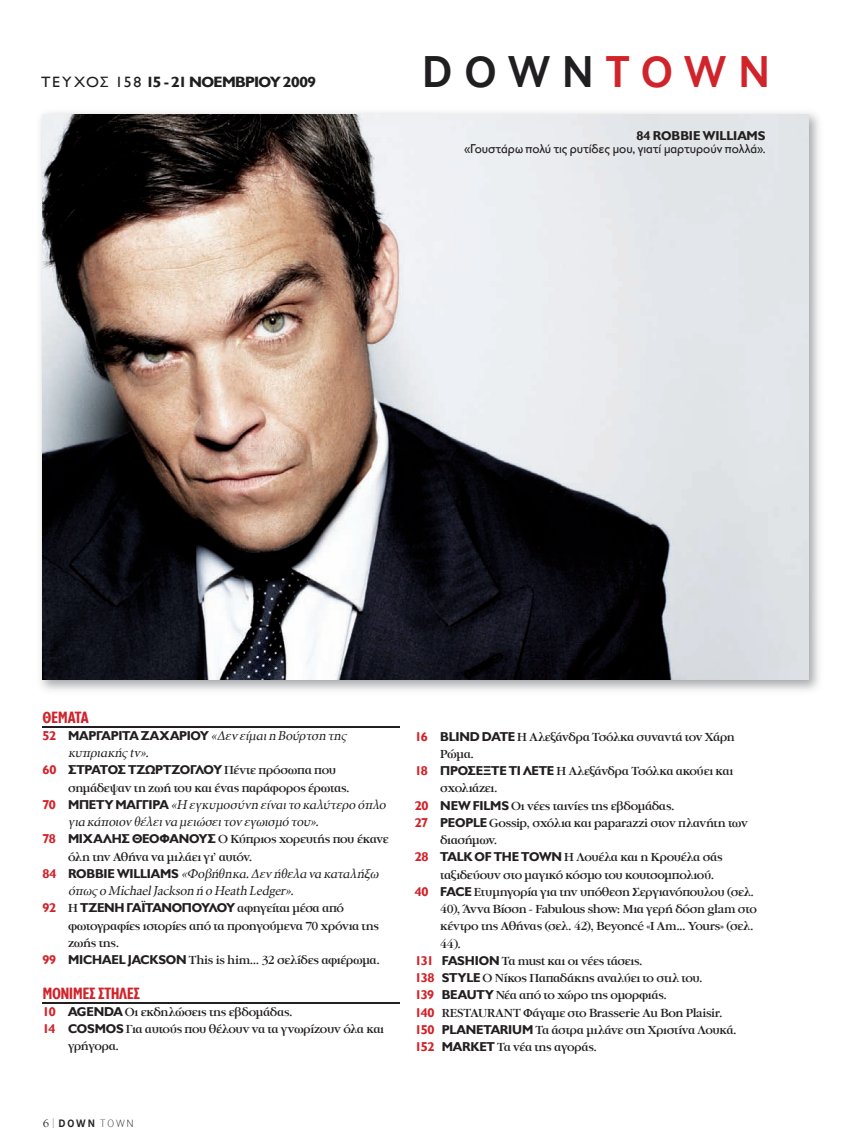
<style>
.page{position:relative;width:855px;height:1131px;background:#fff}
.page>*{position:absolute;margin:0;border:0;box-sizing:border-box;transform-origin:0 0}
.t1{font:700 45px "CF Jeckyl Sem Con";letter-spacing:.255em;color:#201e20;scale:1.05 1}
.t2{font:700 16.5px "CF Jeckyl Con";letter-spacing:-.025em;color:#d1232a}
.t3{font:700 15px "CF Jeckyl";letter-spacing:-.04em;color:#201e20;scale:1.05 1}
.t4{font:italic 13.5px/17.2px "Minion Greek";letter-spacing:-.01em;color:#201e20}
.t5{font:500 12.9px/17.2px "PF Garamond Text";letter-spacing:-.02em;color:#231f20}
.t6{font:700 12.9px "CF Jeckyl";letter-spacing:-.02em;color:#231f20}
.t7{font:12.9px "CF Jeckyl";color:#231f20}
.t8{font:700 12.9px "CF Jeckyl";color:#231f20}
.t9{font:600 10.2px "C Dsans 04";color:#231f20}
.s1{font-weight:400}
.s2{color:#d1232a}
.s3{font-family:"CF Jeckyl";font-weight:700;font-style:normal;font-size:12.9px;color:#d1232a}
.s4{font-family:"CF Jeckyl";font-weight:700;font-style:normal;font-size:12.9px;color:#231f20}
.s5{font-family:"PF Garamond Text";font-weight:500}
.s6{font-family:"CF Jeckyl";font-weight:700;color:#d1232a}
.s7{font-family:"CF Jeckyl";font-weight:700}
.s8{font-family:"UB Goudies";font-weight:400;font-size:10.5px}
.s9{font-family:"C Dsans 00";font-weight:100;font-style:italic;font-size:12px;color:#808285}
.s10{font-family:"C Dsans 00";font-weight:100}
</style>
<div class="page">
<img style="left:40px;top:112px;width:779px;height:579px">
<img style="left:42px;top:115px;width:766px;height:565px">
<hr style="left:42px;top:726px;width:358px;height:1px;background:#201e20">
<hr style="left:42px;top:1002px;width:358px;height:1px;background:#231f20">
<p class="t3" style="left:41px;top:73px;width:263px"><span class="s1">ΤΕ Υ ΧΟΣ 158</span> 15 - 21 ΝΟΕΜΒΡΙΟΥ 2009</p>
<h1 class="t1" style="left:422px;top:47px;width:333px">DOWN<span class="s2">TOWN</span></h1>
<p class="t8" style="left:636px;top:128px;width:131px">84 ROBBIE WILLIAMS</p>
<p class="t7" style="left:464px;top:142px;width:303px">«Γουστάρω πολύ τις ρυτίδες μου, γιατί μαρτυρούν πολλά».</p>
<p class="t2" style="left:42px;top:708px;width:48px">ΘΕΜΑΤΑ</p>
<p class="t4" style="left:68px;top:728px;width:282px;text-indent:-26px"><span class="s3">52</span> <span class="s4">ΜΑΡΓΑΡΙΤΑ ΖΑΧΑΡΙΟΥ</span> «ΔενείμαιηΒούρτσητης κυπριακής tv».</p>
<p class="t6" style="left:42px;top:763px;width:295px"><span class="s2">60</span> ΣΤΡΑΤΟΣ ΤΖΩΡΤΖΟΓΛΟΥ <span class="s5">Πέντε πρόσωπα που</span></p>
<p class="t5" style="left:68px;top:779px;width:283px">σημάδεψαν τη ζωή του και ένας παράφορος έρωτας.</p>
<p class="t4" style="left:68px;top:797px;width:322px;text-indent:-26px"><span class="s3">70</span> <span class="s4">ΜΠΕΤΥ ΜΑΓΓΙΡΑ</span> «Ηεγκυμοσύνηείναιτοκαλύτεροόπλο για κάποιον θέλει να μειώσει τον εγωισμό του».</p>
<p class="t5" style="left:68px;top:831px;width:322px;text-indent:-26px"><span class="s6">78</span> <span class="s7">ΜΙΧΑΛΗΣ ΘΕΟΦΑΝΟΥΣ</span> Ο Κύπριος χορευτής που έκανε όλη την Αθήνα να μιλάει γι’ αυτόν.</p>
<p class="t4" style="left:68px;top:866px;width:314px;text-indent:-26px"><span class="s3">84</span> <span class="s4">ROBBIE WILLIAMS</span> «Φοβήθηκα.Δεν ήθελα να καταλήξω όπως ο MichaelJackson ή ο Heath Ledger».</p>
<p class="t6" style="left:42px;top:901px;width:303px"><span class="s2">92</span> <span class="s5">Η</span> ΤΖΕΝΗ ΓΑΪΤΑΝΟΠΟΥΛΟΥ <span class="s5">αφηγείται μέσα από</span></p>
<p class="t5" style="left:68px;top:917px;width:312px">φωτογραφίες ιστορίες από τα προηγούμενα 70 χρόνια της</p>
<p class="t5" style="left:68px;top:934px;width:53px">ζωής της.</p>
<p class="t5" style="left:42px;top:952px;width:339px"><span class="s6">99</span> <span class="s7">MICHAEL JACKSON</span> This is him... 32 σελίδες αφιέρωμα.</p>
<p class="t2" style="left:42px;top:984px;width:99px">ΜΟΝΙΜΕΣ ΣΤΗΛΕΣ</p>
<p class="t5" style="left:42px;top:1003px;width:251px"><span class="s6">10</span> <span class="s7">AGENDA</span> Οι εκδηλώσεις της εβδομάδας.</p>
<p class="t5" style="left:42px;top:1021px;width:343px"><span class="s6">14</span> <span class="s7">COSMOS</span> Για αυτούς που θέλουν να τα γνωρίζουν όλα και</p>
<p class="t5" style="left:68px;top:1038px;width:52px">γρήγορα.</p>
<p class="t9" style="left:42px;top:1120px;width:93px"><span class="s8">6</span> <span class="s9">/</span>DOWN <span class="s10">TOWN</span></p>
<p class="t5" style="left:415px;top:728px;width:321px"><span class="s6">16</span> <span class="s7">BLIND DATE</span> Η Αλεξάνδρα Τσόλκα συναντά τον Χάρη</p>
<p class="t5" style="left:440px;top:745px;width:35px">Ρώμα.</p>
<p class="t5" style="left:415px;top:762px;width:320px"><span class="s6">18</span> <span class="s7">ΠΡΟΣΕΞΤΕ ΤΙ ΛΕΤΕ</span> Η Αλεξάνδρα Τσόλκα ακούει και</p>
<p class="t5" style="left:440px;top:780px;width:59px">σχολιάζει.</p>
<p class="t5" style="left:415px;top:797px;width:261px"><span class="s6">20</span> <span class="s7">NEW FILMS</span> Οι νέες ταινίες της εβδομάδας.</p>
<p class="t5" style="left:415px;top:814px;width:334px"><span class="s6">27</span> <span class="s7">PEOPLE</span> Gossip, σχόλια και paparazzi στον πλανήτη των</p>
<p class="t5" style="left:440px;top:831px;width:59px">διασήμων.</p>
<p class="t5" style="left:415px;top:849px;width:309px"><span class="s6">28</span> <span class="s7">TALK OF THE TOWN</span> Η Λουέλα και η Κρουέλα σάς</p>
<p class="t5" style="left:440px;top:866px;width:275px">ταξιδεύουν στο μαγικό κόσμο του κουτσομπολιού.</p>
<p class="t5" style="left:415px;top:883px;width:341px"><span class="s6">40</span> <span class="s7">FACE</span> Ετυμηγορία για την υπόθεση Σεργιανόπουλου (σελ.</p>
<p class="t5" style="left:440px;top:900px;width:318px">40), Άννα Βίσση - Fabulous show: Μια γερή δόση glam στο</p>
<p class="t5" style="left:440px;top:918px;width:315px">κέντρο της Αθήνας (σελ. 42), Beyoncé «I Am... Yours» (σελ.</p>
<p class="t5" style="left:440px;top:935px;width:22px">44).</p>
<p class="t5" style="left:415px;top:952px;width:229px"><span class="s6">131</span> <span class="s7">FASHION</span> Τα must και οι νέες τάσεις.</p>
<p class="t5" style="left:415px;top:969px;width:289px"><span class="s6">138</span> <span class="s7">STYLE</span> O Νίκος Παπαδάκης αναλύει το στιλ του.</p>
<p class="t5" style="left:415px;top:987px;width:254px"><span class="s6">139</span> <span class="s7">BEAUTY</span> Νέα από το χώρο της ομορφιάς.</p>
<p class="t5" style="left:415px;top:1004px;width:309px"><span class="s6">140</span> RESTAURANT Φάγαμε στο Brasserie Au Bon Plaisir.</p>
<p class="t5" style="left:415px;top:1021px;width:323px"><span class="s6">150</span> <span class="s7">PLANETARIUM</span> Τα άστρα μιλάνε στη Χριστίνα Λουκά.</p>
<p class="t5" style="left:415px;top:1038px;width:184px"><span class="s6">152</span> <span class="s7">MARKET</span> Τα νέα της αγοράς.</p>
</div>
